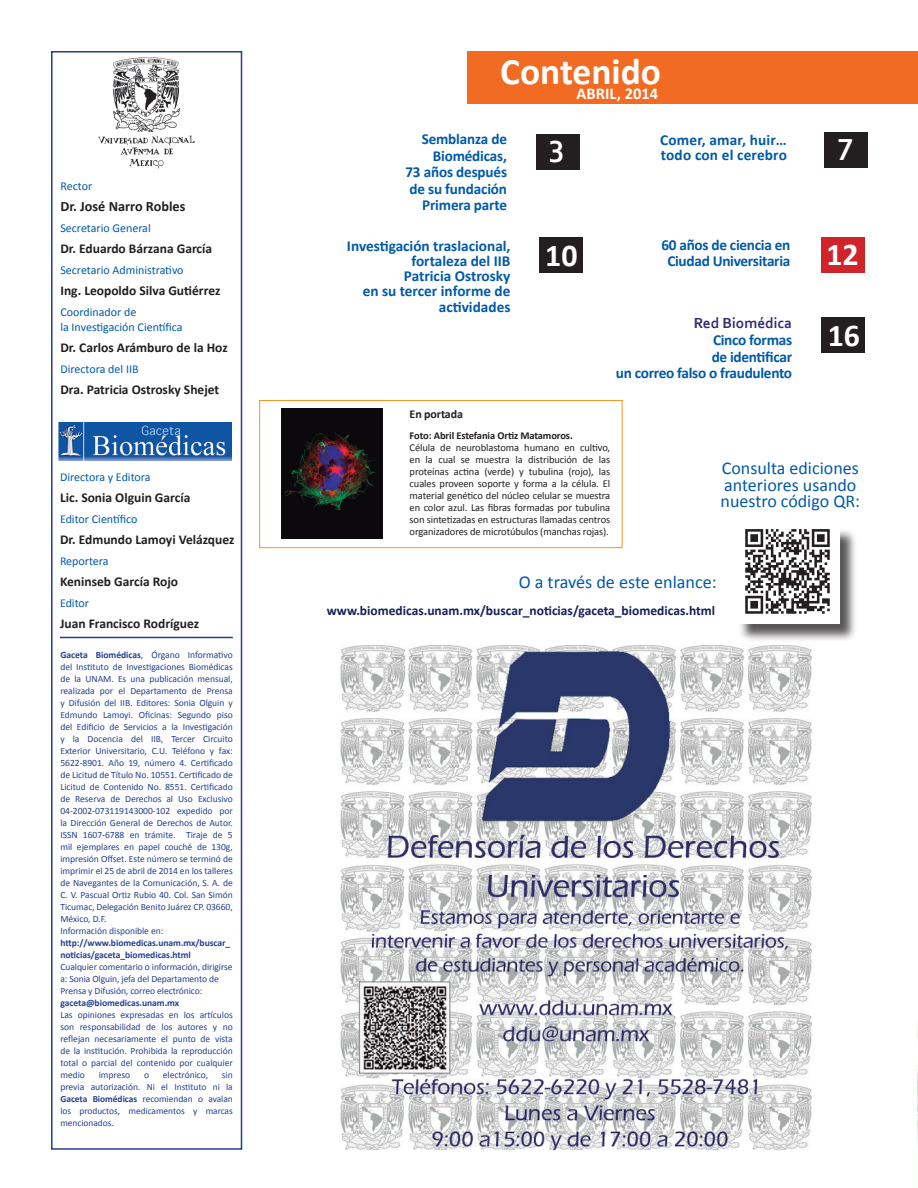
<style>
.page{position:relative;width:918px;height:1188px;background:#fff}
.page>*{position:absolute;margin:0;border:0;box-sizing:border-box;transform-origin:0 0}
.t1{font:700 37.5px "Calibri";color:#fff}
.t2{font:700 31.8px "Calibri";color:#fff}
.t3{font:700 31.8px "Corbel";color:#fff}
.t4{font:18.15px "Calibri";color:#0159a9}
.t5{font:18px/16.5px "Calibri";color:#0159a9}
.t6{font:700 16.5px "Calibri";color:#fff}
.t7{font:700 15.3px/16.5px "Calibri";letter-spacing:-.01em;color:#0159a9;text-align:right}
.t8{font:700 15.3px/15.3px "Calibri";letter-spacing:.01em;color:#0159a9}
.t9{font:700 15.3px "Corbel";color:#352d71}
.t10{font:700 14.25px "Calibri";color:#231f20}
.t11{font:700 13.5px "Calibri";color:#231f20}
.t12{font:700 13.5px "Calibri";color:#151f58}
.t13{font:12px/15px "Calibri";color:#0159a9}
.t14{font:700 12px "Calibri";letter-spacing:-.01em;color:#231f20}
.t15{font:10.5px/12px "Calibri";letter-spacing:-.01em;color:#231f20;text-align:justify}
.t16{font:700 10.5px "Calibri";letter-spacing:-.01em;color:#231f20}
.t17{font:9.6px/12px "Calibri";letter-spacing:-.005em;color:#253f8e}
.t18{font:700 9.6px/12px "Calibri";letter-spacing:-.005em;color:#253f8e}
.t19{font:9.45px/12px "Calibri";letter-spacing:-.005em;color:#253f8e;text-align:justify}
.s1{font-weight:700}
.s2{font-size:9.45px}
</style>
<div class="page">
<div style="left:259px;top:400px;width:363px;height:148px;border:1px solid #f79320"></div>
<hr style="left:917px;top:0;width:1px;height:1188px;background:#0159a9">
<img style="left:917px;top:936px;width:1px;height:252px">
<div style="left:468px;top:51px;width:450px;height:53px;background:#f16c22"></div>
<div style="left:536px;top:134px;width:43px;height:36px;background:#231f20"></div>
<div style="left:824px;top:132px;width:44px;height:36px;background:#231f20"></div>
<div style="left:821px;top:238px;width:44px;height:35px;background:#d1232a"></div>
<div style="left:539px;top:238px;width:43px;height:35px;background:#231f20"></div>
<div style="left:822px;top:317px;width:43px;height:36px;background:#231f20"></div>
<div style="left:51px;top:51px;width:191px;height:1099px;border:2px solid #253f8e"></div>
<img style="left:59px;top:423px;width:173px;height:37px">
<hr style="left:60px;top:637px;width:173px;height:1px;background:#253f8e">
<img style="left:99px;top:57px;width:95px;height:111px">
<div style="left:738px;top:528px;width:120px;height:114px;background:#231f20;opacity:.75"></div>
<img style="left:738px;top:528px;width:101px;height:95px">
<img style="left:341px;top:645px;width:471px;height:505px">
<img style="left:282px;top:409px;width:101px;height:129px">
<p class="t13" style="left:60px;top:178px;width:33px">Rector</p>
<h3 class="t10" style="left:60px;top:197px;width:126px">Dr. José Narro Robles</h3>
<p class="t13" style="left:60px;top:220px;width:92px">Secretario General</p>
<h3 class="t11" style="left:60px;top:239px;width:153px">Dr. Eduardo Bárzana García</h3>
<p class="t13" style="left:60px;top:262px;width:125px">Secretario Administrativo</p>
<h3 class="t11" style="left:60px;top:281px;width:161px">Ing. Leopoldo Silva Gutiérrez</h3>
<p class="t13" style="left:60px;top:304px;width:124px">Coordinador de<br>la Investigación Científica</p>
<h3 class="t11" style="left:60px;top:338px;width:169px">Dr. Carlos Arámburo de la Hoz</h3>
<p class="t13" style="left:60px;top:361px;width:80px">Directora del IIB</p>
<h3 class="t11" style="left:60px;top:380px;width:160px">Dra. Patricia Ostrosky Shejet</h3>
<p class="t13" style="left:60px;top:469px;width:92px">Directora y Editora</p>
<h3 class="t11" style="left:60px;top:489px;width:132px">Lic. Sonia Olguin García</h3>
<p class="t13" style="left:60px;top:511px;width:79px">Editor Científico</p>
<h3 class="t11" style="left:60px;top:531px;width:176px">Dr. Edmundo Lamoyi Velázquez</h3>
<p class="t13" style="left:60px;top:553px;width:50px">Reportera</p>
<h3 class="t11" style="left:60px;top:573px;width:120px">Keninseb García Rojo</h3>
<p class="t13" style="left:60px;top:595px;width:31px">Editor</p>
<h3 class="t11" style="left:60px;top:615px;width:141px">Juan Francisco Rodríguez</h3>
<p class="t17" style="left:60px;top:649px;width:174px"><span class="s1">Gaceta Biomédicas</span>, Órgano Informativo del Instituto de Investigaciones Biomédicas de la UNAM. Es una publicación mensual, realizada por el Departamento de Prensa y Difusión del IIB. Editores: Sonia Olguin y Edmundo Lamoyi. Oficinas: Segundo piso del Edificio de Servicios a la Investigación y la Docencia del IIB, Tercer Circuito Exterior Universitario, C.U. Teléfono y fax:<br>5622-8901. Año 19, número 4. Certificado de Licitud de Título No. 10551. Certificado de Licitud de Contenido No. 8551. Certificado de Reserva de Derechos al Uso Exclusivo 04-2002-073119143000-102 expedido por la Dirección General de Derechos de Autor.<br>ISSN 1607-6788 en trámite. Tiraje de 5 mil ejemplares en papel couché de 130g, impresión Offset. Este número se terminó de imprimir el 25 de abril de 2014 en los talleres de Navegantes de la Comunicación, S. A. de C. V. Pascual Ortiz Rubio 40. Col. San Simón Ticumac, Delegación Benito Juárez CP. 03660, México, D.F.<br>Información disponible en:</p>
<p class="t18" style="left:60px;top:937px;width:171px">http://www.biomedicas.unam.mx/buscar_ noticias/gaceta_biomedicas.html</p>
<p class="t17" style="left:60px;top:961px;width:174px">Cualquier comentario o información, dirigirse a: Sonia Olguin, jefa del Departamento de<br>Prensa y Difusión, correo electrónico:</p>
<p class="t18" style="left:60px;top:997px;width:120px">gaceta@biomedicas.unam.mx</p>
<p class="t17" style="left:60px;top:1009px;width:174px;text-align:justify">Las opiniones expresadas en los artículos son responsabilidad de los autores y no reflejan necesariamente el punto de vista de la institución. Prohibida la reproducción total o parcial del contenido por cualquier medio</p>
<p class="t17" style="left:99px;top:1069px;width:33px">impreso</p>
<p class="t17" style="left:144px;top:1069px;width:7px">o</p>
<p class="t17" style="left:163px;top:1069px;width:47px">electrónico,</p>
<p class="t17" style="left:60px;top:1069px;width:174px;text-align:right">sin<br>previa autorización<span class="s2">. Ni el Instituto ni la</span></p>
<p class="t19" style="left:60px;top:1093px;width:174px"><span class="s1">Gaceta Biomédicas</span> recomiendan o avalan los productos, medicamentos y marcas mencionados.</p>
<h1 class="t1" style="left:500px;top:47px;width:162px">Contenido</h1>
<h3 class="t6" style="left:577px;top:83px;width:83px">ABRIL, 2014</h3>
<h3 class="t7" style="left:405px;top:131px;width:103px">Semblanza de<br>Biomédicas,<br>73 años después de su fundación<br>Primera parte</h3>
<h3 class="t8" style="left:660px;top:132px;width:128px">Comer, amar, huir… todo con el cerebro</h3>
<h2 class="t3" style="left:549px;top:126px;width:17px">3</h2>
<h2 class="t3" style="left:838px;top:123px;width:17px">7</h2>
<h3 class="t7" style="left:347px;top:238px;width:165px;line-height:15.3px">Investigación traslacional, fortaleza del IIB<br>Patricia Ostrosky<br>en su tercer informe de actividades</h3>
<h2 class="t2" style="left:545px;top:235px;width:34px">10</h2>
<p class="t14" style="left:410px;top:406px;width:55px">En portada</p>
<h3 class="t7" style="left:661px;top:236px;width:130px;text-align:center">60 años de ciencia en<br>Ciudad Universitaria</h3>
<h3 class="t9" style="left:694px;top:314px;width:100px">Red Biomédica</h3>
<h3 class="t7" style="left:616px;top:332px;width:178px">Cinco formas<br>de identificar<br>un correo falso o fraudulento</h3>
<h2 class="t2" style="left:826px;top:234px;width:34px">12</h2>
<h2 class="t2" style="left:828px;top:315px;width:34px">16</h2>
<p class="t16" style="left:410px;top:429px;width:165px">Foto: Abril Estefania Ortiz Matamoros.</p>
<p class="t15" style="left:410px;top:442px;width:202px">Célula de neuroblastoma humano en cultivo, en la cual se muestra la distribución de las proteínas actina (verde) y tubulina (rojo), las cuales proveen soporte y forma a la célula. El material genético del núcleo celular se muestra en color azul. Las fibras formadas por tubulina son sintetizadas en estructuras llamadas centros organizadores de microtúbulos (manchas rojas).</p>
<h3 class="t5" style="left:721px;top:460px;width:141px">Consulta ediciones anteriores usando nuestro código QR:</h3>
<h3 class="t4" style="left:519px;top:571px;width:200px">O a través de este enlance:</h3>
<h3 class="t12" style="left:327px;top:602px;width:390px">www.biomedicas.unam.mx/buscar_noticias/gaceta_biomedicas.html</h3>
</div>
